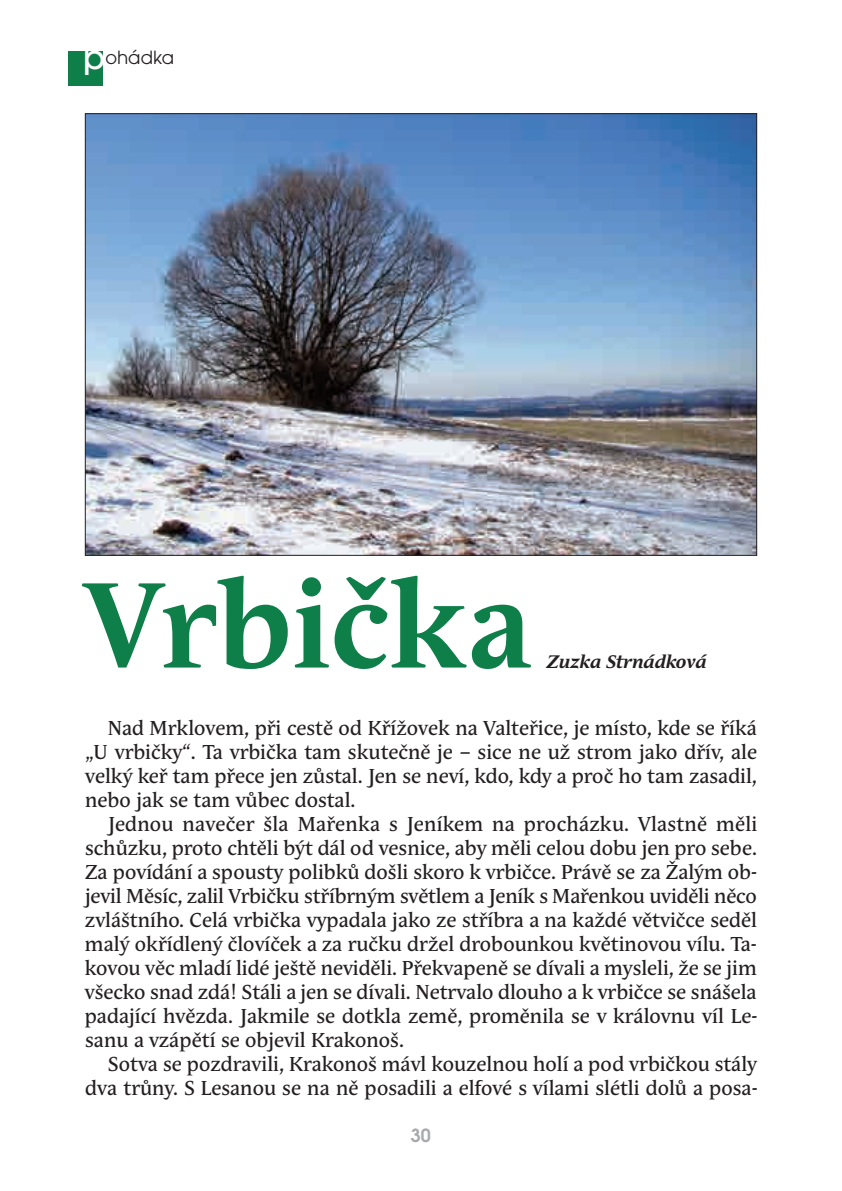
<style>
.page{position:relative;width:842px;height:1191px;background:#fff}
.page>*{position:absolute;margin:0;border:0;box-sizing:border-box;transform-origin:0 0}
.t1{font:700 120px "Andulka Text CE";color:#0f7f49}
.t2{font:20px/24px "Andulka Text CE";color:#231f20;text-align:justify}
.t3{font:20px "Avant Garde Gothic Itc TCE";color:#231f20}
.t4{font:600 20px "Avant Garde Gothic Itc TCE";color:#a8a9ad}
.t5{font:italic 700 18px "Andulka Text CE";color:#231f20}
.s1{font-weight:500;font-size:36px;color:#fff}
</style>
<div class="page">
<div style="left:68px;top:51px;width:34px;height:34px;background:#0f7f49"></div>
<img style="left:87px;top:115px;width:668px;height:438px">
<p class="t3" style="left:83px;top:46px;width:93px"><span class="s1">p</span>ohádka</p>
<h1 class="t1" style="left:85px;top:583px;width:449px">Vrbička</h1>
<p class="t5" style="left:546px;top:655px;width:162px">Zuzka Strnádková</p>
<p class="t2" style="left:85px;top:718px;width:673px;text-indent:23px">Nad Mrklovem, při cestě od Křížovek na Valteřice, je místo, kde se říká „U vrbičky“. Ta vrbička tam skutečně je – sice ne už strom jako dřív, ale velký keř tam přece jen zůstal. Jen se neví, kdo, kdy a proč ho tam zasadil, nebo jak se tam vůbec dostal.</p>
<p class="t2" style="left:85px;top:814px;width:674px;text-indent:23px">Jednou navečer šla Mařenka s Jeníkem na procházku. Vlastně měli schůzku, proto chtěli být dál od vesnice, aby měli celou dobu jen pro sebe.<br>Za povídání a spousty polibků došli skoro k vrbičce. Právě se za Žalým ob&shy;jevil Měsíc, zalil Vrbičku stříbrným světlem a Jeník s Mařenkou uviděli něco zvláštního. Celá vrbička vypadala jako ze stříbra a na každé větvičce seděl malý okřídlený človíček a za ručku držel drobounkou květinovou vílu. Ta&shy;kovou věc mladí lidé ještě neviděli. Překvapeně se dívali a mysleli, že se jim všecko snad zdá! Stáli a jen se dívali. Netrvalo dlouho a k vrbičce se snášela padající hvězda. Jakmile se dotkla země, proměnila se v královnu víl Le&shy;sanu a vzápětí se objevil Krakonoš.</p>
<p class="t2" style="left:85px;top:1054px;width:674px;text-align:right">Sotva se pozdravili, Krakonoš mávl kouzelnou holí a pod vrbičkou stály dva trůny. S Lesanou se na ně posadili a elfové s vílami slétli dolů a posa-</p>
<p class="t4" style="left:411px;top:1123px;width:21px">30</p>
</div>
